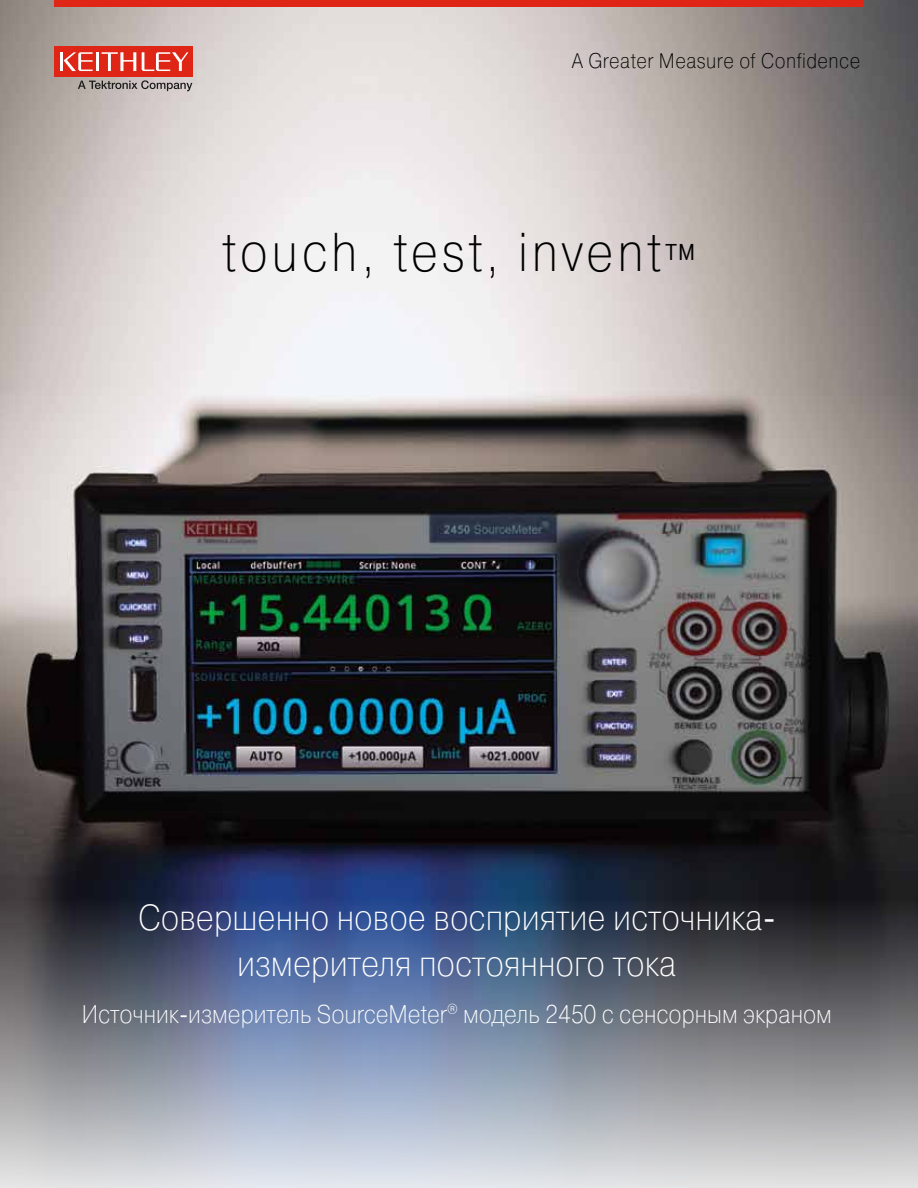
<style>
.page{position:relative;width:918px;height:1188px;background:#fff}
.page>*{position:absolute;margin:0;border:0;box-sizing:border-box;transform-origin:0 0}
.t1{font:54.6px "Pragmatica Light C";letter-spacing:.075em;color:#000;scale:.9 1}
.t2{font:36px/46.5px "Pragmatica Light C";color:#fff;text-align:center;scale:.9 1}
.t3{font:25.5px "Pragmatica Light C";color:#fff;scale:.9 1}
.t4{font:21px "Pragmatica Light C";letter-spacing:.025em;color:#000;scale:.9 1}
</style>
<div class="page">
<img style="left:0;top:0;width:918px;height:1188px">
<div style="left:54px;top:46px;width:139px;height:31px;background:#de2516"></div>
<hr style="left:96px;top:52px;width:3px;height:19px;background:#fff">
<svg style="left:102px;top:52px;width:34px;height:19px"></svg>
<hr style="left:60px;top:52px;width:3px;height:19px;background:#fff">
<svg style="left:64px;top:52px;width:29px;height:19px"></svg>
<svg style="left:142px;top:52px;width:46px;height:19px"></svg>
<svg style="left:78px;top:80px;width:114px;height:11px"></svg>
<div style="left:54px;top:0;width:810px;height:7px;background:#de2516"></div>
<p class="t4" style="left:572px;top:49px;width:322px">A Greater Measure of Confidence</p>
<h1 class="t1" style="left:223px;top:222px;width:527px">touch, test, invent<sub>™</sub></h1>
<p class="t2" style="left:138px;top:894px;width:711px">Совершенно новое восприятие источника&shy;измерителя постоянного тока</p>
<p class="t3" style="left:82px;top:1000px;width:835px">Источник-измеритель SourceMeter<sup>®</sup> модель 2450 с сенсорным экраном</p>
</div>
